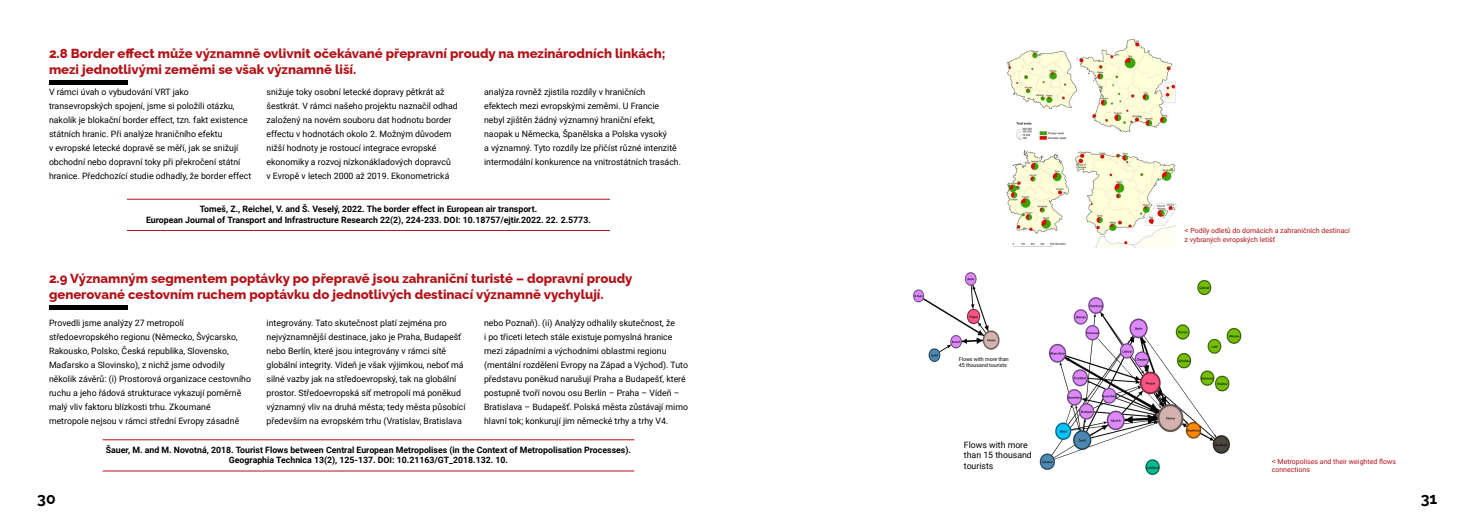
<style>
.page{position:relative;width:1474px;height:521px;background:#fff}
.page>*{position:absolute;margin:0;border:0;box-sizing:border-box;transform-origin:0 0}
.t1{font:100 15.75px "Raleway";color:#000}
.t2{font:100 13.12px/15.8px "Raleway";color:#b31217}
.t3{font:8.75px/14px "Roboto";color:#000}
.t4{font:700 8.75px/10.5px "Roboto";color:#000;text-align:center}
.t5{font:7px/8.4px "Roboto";color:#b31217}
.t6{font:5.25px/6.3px "Roboto";color:#000}
.s1{font-family:"Arial"}
</style>
<div class="page">
<hr style="left:49px;top:81px;width:78px;height:4px;background:#000">
<hr style="left:127px;top:199px;width:483px;height:1px;background:#b31217">
<hr style="left:127px;top:230px;width:483px;height:1px;background:#b31217">
<img style="left:1006px;top:38px;width:170px;height:210px">
<hr style="left:49px;top:305px;width:78px;height:4px;background:#000">
<hr style="left:103px;top:439px;width:531px;height:1px;background:#b31217">
<hr style="left:103px;top:470px;width:531px;height:1px;background:#b31217">
<img style="left:1039px;top:279px;width:203px;height:196px">
<img style="left:913px;top:272px;width:87px;height:91px">
<h2 class="t2" style="left:49px;top:44px;width:618px">2.8 Border effect může významně ovlivnit očekávané přepravní proudy na mezinárodních linkách; mezi jednotlivými zeměmi se však významně liší.</h2>
<p class="t3" style="left:49px;top:84px;width:204px">V rámci úvah o vybudování VRT jako transevropských spojení, jsme si položili otázku, nakolik je blokační border effect, tzn. fakt existence státních hranic. Při analýze hraničního efektu<br>v evropské letecké dopravě se měří, jak se snižují obchodní nebo dopravní toky při překročení státní hranice. Předchozící studie odhadly, že border effect</p>
<p class="t3" style="left:266px;top:84px;width:193px">snižuje toky osobní letecké dopravy pětkrát až šestkrát. V rámci našeho projektu naznačil odhad založený na novém souboru dat hodnotu border effectu v hodnotách okolo 2. Možným důvodem nižší hodnoty je rostoucí integrace evropské ekonomiky a rozvoj nízkonákladových dopravců<br>v Evropě v letech 2000 až 2019. Ekonometrická</p>
<p class="t3" style="left:484px;top:84px;width:198px">analýza rovněž zjistila rozdíly v hraničních efektech mezi evropskými zeměmi. U Francie nebyl zjištěn žádný významný hraniční efekt, naopak u Německa, Španělska a Polska vysoký<br>a významný. Tyto rozdíly lze přičíst různé intenzitě intermodální konkurence na vnitrostátních trasách.</p>
<p class="t4" style="left:146px;top:203px;width:446px">Tomeš, Z., Reichel, V. and Š. Veselý, 2022. The border effect in European air transport.<br>European Journal of Transport and Infrastructure Research 22(2), 224-233. DOI: 10.18757/ejtir.2022. 22. 2.5773.</p>
<h2 class="t2" style="left:49px;top:269px;width:585px">2.9 Významným segmentem poptávky po přepravě jsou zahraniční turisté – dopravní proudy generované cestovním ruchem poptávku do jednotlivých destinací významně vychylují.</h2>
<p class="t3" style="left:49px;top:315px;width:203px">Provedli jsme analýzy 27 metropolí středoevropského regionu (Německo, Švýcarsko, Rakousko, Polsko, Česká republika, Slovensko, Maďarsko a Slovinsko), z nichž jsme odvodily několik závěrů: (i) Prostorová organizace cestovního ruchu a jeho řádová strukturace vykazují poměrně malý vliv faktoru blízkosti trhu. Zkoumané metropole nejsou v rámci střední Evropy zásadně</p>
<p class="t3" style="left:266px;top:315px;width:201px">integrovány. Tato skutečnost platí zejména pro nejvýznamnější destinace, jako je Praha, Budapešť nebo Berlín, které jsou integrovány v rámci sítě globální integrity. Vídeň je však výjimkou, neboť má silné vazby jak na středoevropský, tak na globální prostor. Středoevropská síť metropolí má poněkud významný vliv na druhá města; tedy města působící především na evropském trhu (Vratislav, Bratislava</p>
<p class="t3" style="left:484px;top:315px;width:205px">nebo Poznaň). (ii) Analýzy odhalily skutečnost, že<br>i po třiceti letech stále existuje pomyslná hranice mezi západními a východními oblastmi regionu (mentální rozdělení Evropy na Západ a Východ). Tuto představu poněkud narušují Praha a Budapešť, které postupně tvoří novou osu Berlín – Praha – Vídeň – Bratislava – Budapešť. Polská města zůstávají mimo hlavní tok; konkurují jim německé trhy a trhy V4.</p>
<p class="t4" style="left:106px;top:444px;width:526px">Šauer, M. and M. Novotná, 2018. Tourist Flows between Central European Metropolises (in the Context of Metropolisation Processes).<br>Geographia Technica 13(2), 125-137. DOI: 10.21163/GT_2018.132. 10.</p>
<p class="t6" style="left:958px;top:356px;width:52px">Flows with more than<br>45 thousand tourists</p>
<p class="t3" style="left:963px;top:439px;width:69px;line-height:10.5px">Flows with more than 15 thousand tourists</p>
<p class="t5" style="left:1184px;top:226px;width:167px"><span class="s1">˂</span> Podíly odletů do domácích a zahraničních destinací z vybraných evropských letišť</p>
<p class="t5" style="left:1271px;top:457px;width:126px"><span class="s1">˂</span> Metropolises and their weighted flows connections</p>
<h1 class="t1" style="left:37px;top:485px;width:20px">30</h1>
<h1 class="t1" style="left:1420px;top:485px;width:18px">31</h1>
</div>
